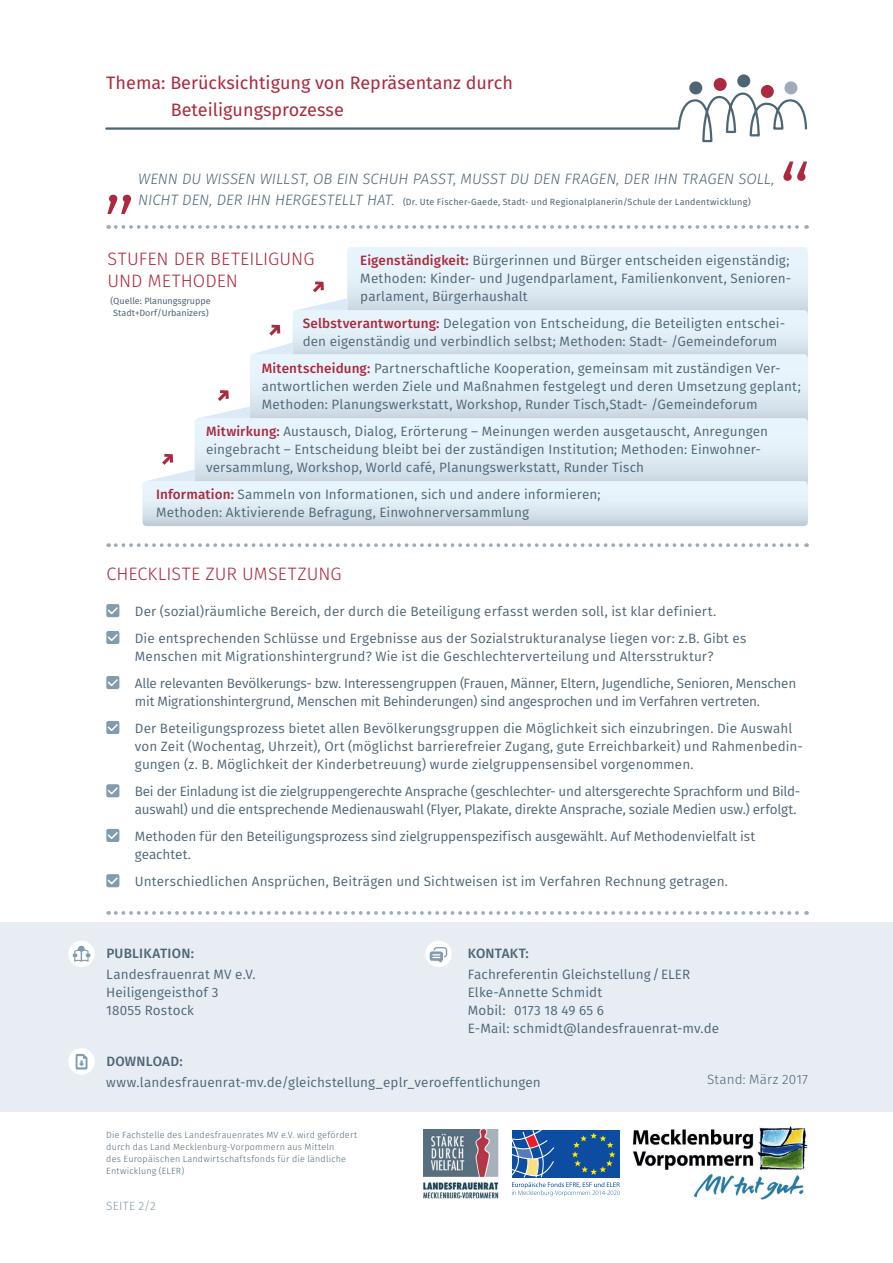
<style>
.page{position:relative;width:893px;height:1263px;background:#fff}
.page>*{position:absolute;margin:0;border:0;box-sizing:border-box;transform-origin:0 0}
.t1{font:18px/27px "Fira Sans";color:#ab2a3f}
.t2{font:300 18px/21.6px "Fira Sans";letter-spacing:.005em;color:#ab2a3f}
.t3{font:italic 300 15px "Fira Sans";color:#4e6576}
.t4{font:13.5px/18px "Fira Sans";letter-spacing:.005em;color:#4e6576}
.t5{font:13.5px/18px "Fira Sans";letter-spacing:-.015em;color:#4e6576}
.t6{font:500 13.5px "Fira Sans";letter-spacing:.02em;color:#4e6576}
.t7{font:300 13.5px "Fira Sans";letter-spacing:.005em;color:#4e6576}
.t8{font:300 12px "Fira Sans";color:#819caf}
.t9{font:300 9px/12px "Fira Sans";letter-spacing:.02em;color:#4e6576}
.t10{font:9px/12px "Fira Sans";letter-spacing:.015em;color:#4e6576;text-align:center}
.s1{font-weight:300;font-style:italic;font-size:15px}
.s2{font-weight:500;color:#ab2a3f}
</style>
<div class="page">
<svg style="left:105px;top:91px;width:703px;height:52px"></svg>
<div style="left:689px;top:81px;width:13px;height:13px;background:#4e6576;border-radius:50%"></div>
<div style="left:714px;top:78px;width:13px;height:13px;background:#ab2a3f;border-radius:50%"></div>
<div style="left:737px;top:74px;width:13px;height:13px;background:#4e6576;border-radius:50%"></div>
<div style="left:761px;top:85px;width:13px;height:13px;background:#ab2a3f;border-radius:50%"></div>
<div style="left:784px;top:81px;width:13px;height:13px;background:#9facb7;border-radius:50%"></div>
<svg style="left:107px;top:195px;width:24px;height:19px"></svg>
<svg style="left:783px;top:162px;width:24px;height:19px"></svg>
<div style="left:0;top:922px;width:893px;height:189px;background:#e7edf3"></div>
<svg style="left:116px;top:911px;width:691px;height:4px"></svg>
<svg style="left:116px;top:543px;width:691px;height:4px"></svg>
<svg style="left:116px;top:225px;width:691px;height:4px"></svg>
<div style="left:68px;top:941px;width:27px;height:26px;background:#fff;border-radius:50%"></div>
<div style="left:68px;top:1048px;width:27px;height:26px;background:#fff;border-radius:50%"></div>
<div style="left:425px;top:941px;width:27px;height:26px;background:#fff;border-radius:50%"></div>
<svg style="left:73px;top:946px;width:17px;height:16px"></svg>
<svg style="left:430px;top:947px;width:17px;height:15px"></svg>
<svg style="left:76px;top:1054px;width:11px;height:15px"></svg>
<img style="left:423px;top:1129px;width:76px;height:69px">
<img style="left:632px;top:1127px;width:176px;height:73px">
<svg style="left:512px;top:1130px;width:108px;height:67px"></svg>
<div style="left:106px;top:604px;width:13px;height:13px;background:#89a2b4;border-radius:2px"></div>
<div style="left:106px;top:631px;width:13px;height:13px;background:#819caf;border-radius:2px"></div>
<div style="left:106px;top:676px;width:13px;height:13px;background:#819caf;border-radius:2px"></div>
<div style="left:106px;top:721px;width:13px;height:13px;background:#819caf;border-radius:2px"></div>
<div style="left:106px;top:784px;width:13px;height:13px;background:#819caf;border-radius:2px"></div>
<div style="left:106px;top:829px;width:13px;height:13px;background:#819caf;border-radius:2px"></div>
<div style="left:106px;top:874px;width:13px;height:13px;background:#819caf;border-radius:2px"></div>
<svg style="left:106px;top:605px;width:14px;height:11px"></svg>
<svg style="left:106px;top:632px;width:14px;height:10px"></svg>
<svg style="left:106px;top:677px;width:14px;height:10px"></svg>
<svg style="left:106px;top:722px;width:14px;height:10px"></svg>
<svg style="left:106px;top:786px;width:14px;height:10px"></svg>
<svg style="left:106px;top:830px;width:14px;height:10px"></svg>
<svg style="left:106px;top:876px;width:14px;height:10px"></svg>
<svg style="left:142px;top:247px;width:666px;height:279px"></svg>
<h1 class="t1" style="left:171px;top:68px;width:344px;text-indent:-64px">Thema: Berücksichtigung von Repräsentanz durch<br>Beteiligungsprozesse</h1>
<p class="t3" style="left:138px;top:168px;width:638px">WENN DU WISSEN WILLST, OB EIN SCHUH PASST, MUSST DU DEN FRAGEN, DER IHN TRAGEN SOLL,</p>
<p class="t10" style="left:138px;top:196px;width:614px"><span class="s1">NICHT DEN, DER IHN HERGESTELLT HAT.</span> (Dr. Ute Fischer-Gaede, Stadt- und Regionalplanerin/Schule der Landentwicklung)</p>
<h1 class="t2" style="left:107px;top:248px;width:209px">STU FEN DER BETEILIGU NG<br>U ND METHODEN</h1>
<p class="t10" style="left:110px;top:295px;width:102px">(Quelle: Planungsgruppe<br>Stadt+Dorf/Urbanizers)</p>
<p class="t4" style="left:360px;top:251px;width:433px"><span class="s2">Eigenständigkeit:</span> Bürgerinnen und Bürger entscheiden eigenständig;<br>Methoden: Kinder- und Jugendparlament, Familienkonvent, Senioren&shy;parlament, Bürgerhaushalt</p>
<p class="t4" style="left:303px;top:314px;width:484px"><span class="s2">Selbstverantwortung:</span> Delegation von Entscheidung, die Beteiligten entschei&shy;den eigenständig und verbindlich selbst; Methoden: Stadt- /Gemeindeforum</p>
<p class="t4" style="left:262px;top:359px;width:540px"><span class="s2">Mitentscheidung:</span> Partnerschaftliche Kooperation, gemeinsam mit zuständigen Ver&shy;antwortlichen werden Ziele und Maßnahmen festgelegt und deren Umsetzung geplant;<br>Methoden: Planungswerkstatt, Workshop, Runder Tisch,Stadt- /Gemeindeforum</p>
<p class="t4" style="left:206px;top:422px;width:563px"><span class="s2">Mitwirkung:</span> Austausch, Dialog, Erörterung – Meinungen werden ausgetauscht, Anregungen eingebracht – Entscheidung bleibt bei der zuständigen Institution; Methoden: Einwohner&shy;versammlung, Workshop, World café, Planungswerkstatt, Runder Tisch</p>
<p class="t4" style="left:156px;top:485px;width:446px"><span class="s2">Information:</span> Sammeln von Informationen, sich und andere informieren;<br>Methoden: Aktivierende Befragung, Einwohnerversammlung</p>
<h1 class="t2" style="left:106px;top:563px;width:224px">Checkliste zur Umsetzung</h1>
<p class="t4" style="left:135px;top:598px;width:613px;line-height:27px">Der (sozial)räumliche Bereich, der durch die Beteiligung erfasst werden soll, ist klar definiert.<br>Die entsprechenden Schlüsse und Ergebnisse aus der Sozialstrukturanalyse liegen vor: z.B. Gibt es</p>
<p class="t4" style="left:135px;top:643px;width:663px;line-height:27px">Menschen mit Migrationshintergrund? Wie ist die Geschlechterverteilung und Altersstruktur?<br>Alle relevanten Bevölkerungs- bzw. Interessengruppen (Frauen, Männer, Eltern, Jugendliche, Senioren, Menschen</p>
<p class="t4" style="left:135px;top:688px;width:659px;line-height:27px">mit Migrationshintergrund, Menschen mit Behinderungen) sind angesprochen und im Verfahren vertreten.<br>Der Beteiligungsprozess bietet allen Bevölkerungsgruppen die Möglichkeit sich einzubringen. Die Auswahl</p>
<p class="t4" style="left:135px;top:737px;width:670px">von Zeit (Wochentag, Uhrzeit), Ort (möglichst barrierefreier Zugang, gute Erreichbarkeit) und Rahmenbedin&shy;gungen (z. B. Möglichkeit der Kinderbetreuung) wurde zielgruppensensibel vorgenommen.</p>
<p class="t5" style="left:135px;top:782px;width:667px">Bei der Einladung ist die zielgruppengerechte Ansprache (geschlechter- und altersgerechte Sprachform und Bild&shy;auswahl) und die entsprechende Medienauswahl (Flyer, Plakate, direkte Ansprache, soziale Medien usw.) erfolgt.</p>
<p class="t4" style="left:135px;top:827px;width:622px">Methoden für den Beteiligungsprozess sind zielgruppenspezifisch ausgewählt. Auf Methodenvielfalt ist geachtet.</p>
<p class="t4" style="left:135px;top:872px;width:595px">Unterschiedlichen Ansprüchen, Beiträgen und Sichtweisen ist im Verfahren Rechnung getragen.</p>
<p class="t6" style="left:106px;top:942px;width:89px">Publi kation:</p>
<p class="t4" style="left:106px;top:965px;width:151px">Landesfrauenrat MV e.V.<br>Heiligengeisthof 3<br>18055 Rostock</p>
<p class="t6" style="left:468px;top:942px;width:62px">Kontakt:</p>
<p class="t4" style="left:468px;top:965px;width:253px">Fachreferentin Gleichstellung/ELER<br>Elke-Annette Schmidt<br>Mobil: 0173 18 49 65 6<br>E-Mail: schmidt@landesfrauenrat-mv.de</p>
<p class="t6" style="left:106px;top:1050px;width:78px">Download:</p>
<p class="t4" style="left:106px;top:1073px;width:436px">www.landesfrauenrat-mv.de/gleichstellung_eplr_veroeffentlichungen</p>
<p class="t7" style="left:707px;top:1070px;width:102px">Stand: März 2017</p>
<p class="t9" style="left:106px;top:1129px;width:252px">D ie Fachstelle des Landesfrauenrates MV e.V. wird gefördert durch das Land Mecklenburg-Vorpommern aus Mitteln<br>des Europäischen Landwirtschaftsfonds für die ländliche Entwicklung (ELER)</p>
<p class="t8" style="left:106px;top:1197px;width:51px">SEITE 2/2</p>
</div>
